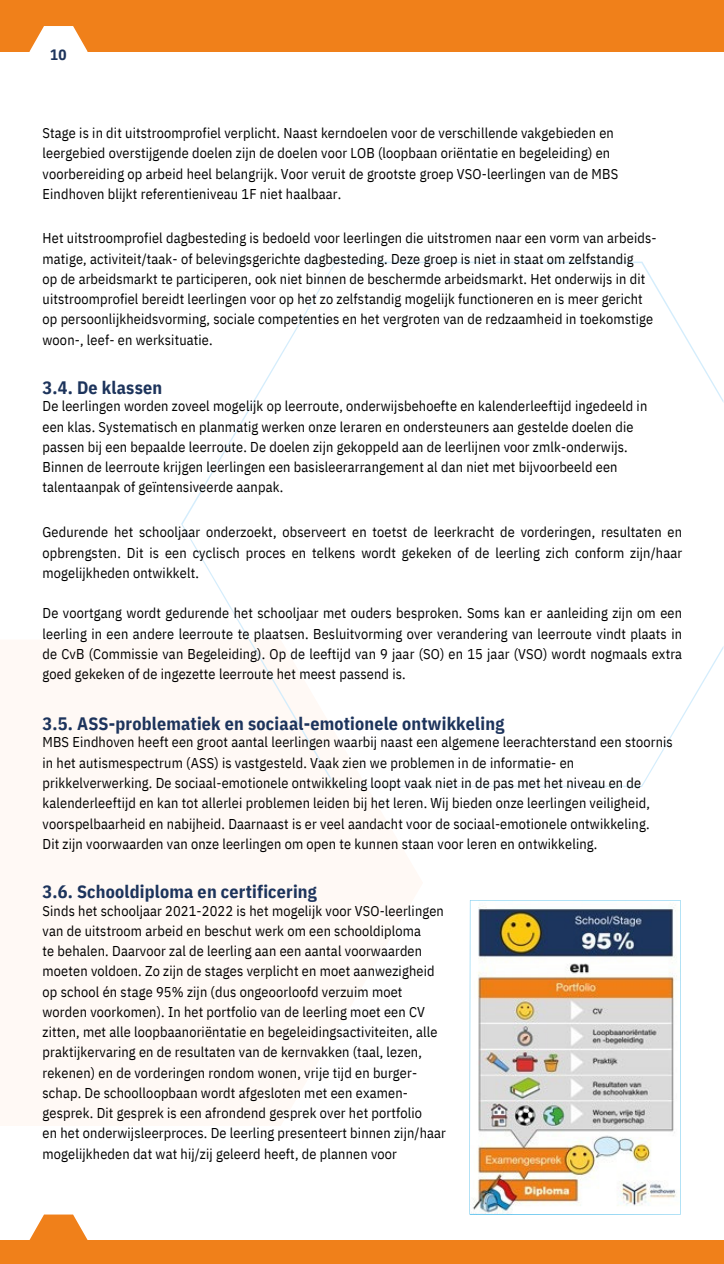
<style>
.page{position:relative;width:724px;height:1264px;background:#fff}
.page>*{position:absolute;margin:0;border:0;box-sizing:border-box;transform-origin:0 0}
.t1{font:700 18px "IBM Plex Sans Cond";letter-spacing:.01em;color:#1d345c}
.t2{font:700 15px "IBM Plex Sans Cond";color:#1d345c}
.t3{font:14.25px/20.2px "IBM Plex Sans Cond";letter-spacing:.01em;color:#000}
</style>
<div class="page">
<div style="left:0;top:0;width:723px;height:51px;background:#f0801a"></div>
<svg style="left:29px;top:26px;width:59px;height:26px"></svg>
<div style="left:0;top:1239px;width:723px;height:24px;background:#f0801a"></div>
<svg style="left:29px;top:1214px;width:59px;height:26px"></svg>
<svg style="left:181px;top:261px;width:542px;height:526px"></svg>
<img style="left:469px;top:900px;width:211px;height:314px">
<h1 class="t2" style="left:50px;top:45px;width:18px">10</h1>
<p class="t3" style="left:43px;top:123px;width:577px">Stage is in dit uitstroomprofiel verplicht. Naast kerndoelen voor de verschillende vakgebieden en leergebied overstijgende doelen zijn de doelen voor LOB (loopbaan oriëntatie en begeleiding) en voorbereiding op arbeid heel belangrijk. Voor veruit de grootste groep VSO-leerlingen van de MBS Eindhoven blijkt referentieniveau 1F niet haalbaar.</p>
<p class="t3" style="left:43px;top:228px;width:615px">Het uitstroomprofiel dagbesteding is bedoeld voor leerlingen die uitstromen naar een vorm van arbeids&shy;matige, activiteit/taak- of belevingsgerichte dagbesteding. Deze groep is niet in staat om zelfstandig<br>op de arbeidsmarkt te participeren, ook niet binnen de beschermde arbeidsmarkt. Het onderwijs in dit uitstroomprofiel bereidt leerlingen voor op het zo zelfstandig mogelijk functioneren en is meer gericht op persoonlijkheidsvorming, sociale competenties en het vergroten van de redzaamheid in toekomstige woon-, leef- en werksituatie.</p>
<p class="t1" style="left:43px;top:375px;width:121px">3.4. De klassen</p>
<p class="t3" style="left:43px;top:396px;width:606px">De leerlingen worden zoveel mogelijk op leerroute, onderwijsbehoefte en kalenderleeftijd ingedeeld in een klas. Systematisch en planmatig werken onze leraren en ondersteuners aan gestelde doelen die passen bij een bepaalde leerroute. De doelen zijn gekoppeld aan de leerlijnen voor zmlk-onderwijs.<br>Binnen de leerroute krijgen leerlingen een basisleerarrangement al dan niet met bijvoorbeeld een talentaanpak of geïntensiveerde aanpak.</p>
<p class="t3" style="left:43px;top:522px;width:641px;text-align:justify">Gedurende het schooljaar onderzoekt, observeert en toetst de leerkracht de vorderingen, resultaten en opbrengsten. Dit is een cyclisch proces en telkens wordt gekeken of de leerling zich conform zijn/haar mogelijkheden ontwikkelt.</p>
<p class="t3" style="left:43px;top:603px;width:641px;text-align:justify">De voortgang wordt gedurende het schooljaar met ouders besproken. Soms kan er aanleiding zijn om een leerling in een andere leerroute te plaatsen. Besluitvorming over verandering van leerroute vindt plaats in de CvB (Commissie van Begeleiding). Op de leeftijd van 9 jaar (SO) en 15 jaar (VSO) wordt nogmaals extra goed gekeken of de ingezette leerroute het meest passend is.</p>
<p class="t1" style="left:43px;top:711px;width:463px">3.5. ASS-problematiek en sociaal-emotionele ontwikkeling</p>
<p class="t3" style="left:43px;top:732px;width:631px">MBS Eindhoven heeft een groot aantal leerlingen waarbij naast een algemene leerachterstand een stoornis in het autismespectrum (ASS) is vastgesteld. Vaak zien we problemen in de informatie- en prikkelverwerking. De sociaal-emotionele ontwikkeling loopt vaak niet in de pas met het niveau en de kalenderleeftijd en kan tot allerlei problemen leiden bij het leren. Wij bieden onze leerlingen veiligheid, voorspelbaarheid en nabijheid. Daarnaast is er veel aandacht voor de sociaal-emotionele ontwikkeling.<br>Dit zijn voorwaarden van onze leerlingen om open te kunnen staan voor leren en ontwikkeling.</p>
<p class="t1" style="left:43px;top:879px;width:276px">3.6. Schooldiploma en certificering</p>
<p class="t3" style="left:43px;top:900px;width:405px">Sinds het schooljaar 2021-2022 is het mogelijk voor VSO-leerlingen van de uitstroom arbeid en beschut werk om een schooldiploma<br>te behalen. Daarvoor zal de leerling aan een aantal voorwaarden moeten voldoen. Zo zijn de stages verplicht en moet aanwezigheid op school én stage 95% zijn (dus ongeoorloofd verzuim moet worden voorkomen). In het portfolio van de leerling moet een CV zitten, met alle loopbaanoriëntatie en begeleidingsactiviteiten, alle praktijkervaring en de resultaten van de kernvakken (taal, lezen, rekenen) en de vorderingen rondom wonen, vrije tijd en burger&shy;schap. De schoolloopbaan wordt afgesloten met een examen&shy;gesprek. Dit gesprek is een afrondend gesprek over het portfolio<br>en het onderwijsleerproces. De leerling presenteert binnen zijn/haar mogelijkheden dat wat hij/zij geleerd heeft, de plannen voor</p>
</div>
